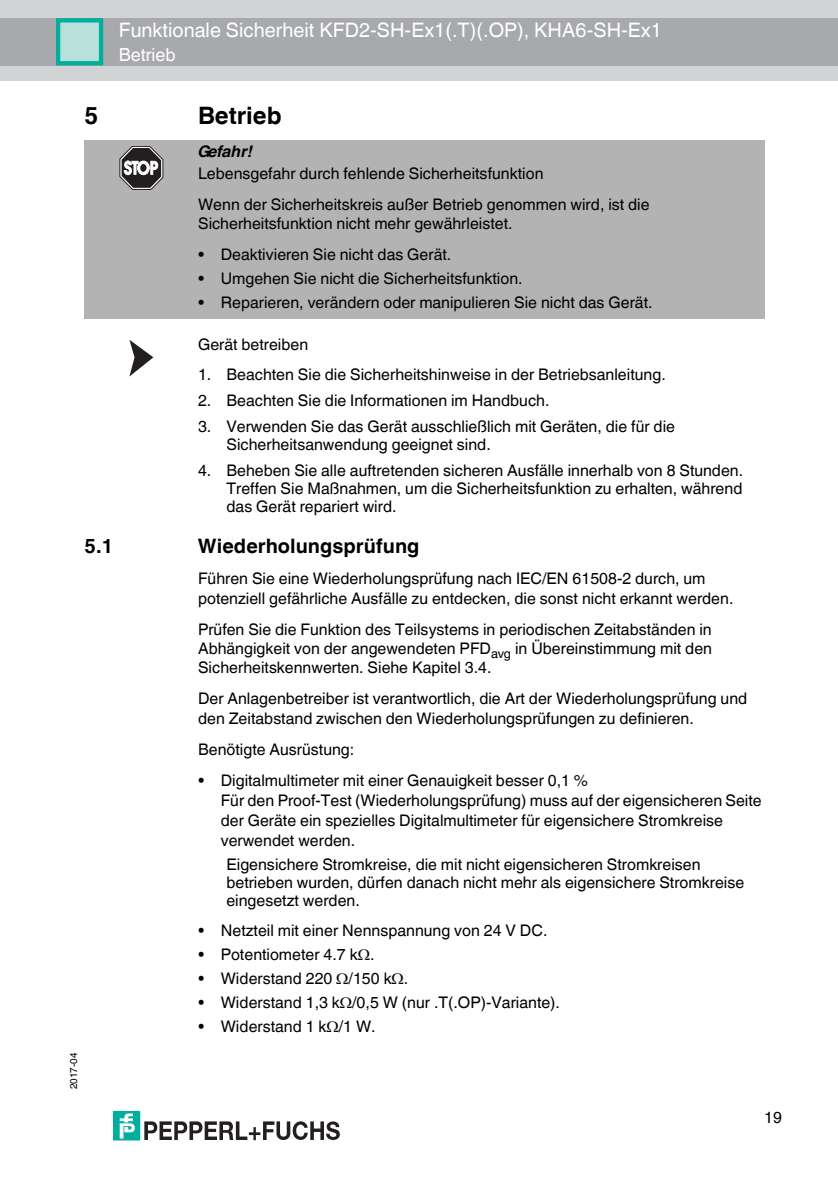
<style>
.page{position:relative;width:838px;height:1192px;background:#fff}
.page>*{position:absolute;margin:0;border:0;box-sizing:border-box;transform-origin:0 0}
.t1{font:700 24px "Helvetica World";color:#000}
.t2{font:20px "Helvetica World";color:#fff}
.t3{font:700 20px "Helvetica World";color:#000}
.t4{font:18px "Helvetica World";color:#fff}
.t5{font:16px/18px "Helvetica World";color:#000}
.t6{font:italic 700 16px "Helvetica World";letter-spacing:-.01em;color:#000}
.t7{font:10px "Helvetica World";color:#000}
</style>
<div class="page">
<div style="left:0;top:0;width:838px;height:80px;background:#d1d3d4"></div>
<div style="left:0;top:18px;width:838px;height:48px;background:#a7a9ac"></div>
<div style="left:56px;top:19px;width:45px;height:45px;background:#b8e1dc"></div>
<div style="left:56px;top:18px;width:47px;height:47px;border:4px solid #00ae9c"></div>
<div style="left:113px;top:1112px;width:27px;height:28px;background:#00ae9c"></div>
<svg style="left:120px;top:1113px;width:15px;height:26px"></svg>
<svg style="left:144px;top:1121px;width:196px;height:20px"></svg>
<div style="left:85px;top:140px;width:680px;height:179px;background:#b3b3b3"></div>
<svg style="left:120px;top:146px;width:43px;height:44px"></svg>
<svg style="left:129px;top:340px;width:24px;height:37px"></svg>
<p class="t2" style="left:119px;top:13px;width:545px">Funktionale Sicherheit KFD2-SH-Ex1(.T)(.OP), KHA6-SH-Ex1</p>
<p class="t4" style="left:119px;top:40px;width:58px">Betrieb</p>
<h1 class="t1" style="left:85px;top:96px;width:15px">5</h1>
<h1 class="t1" style="left:198px;top:96px;width:85px">Betrieb</h1>
<p class="t6" style="left:198px;top:138px;width:56px">Gefahr!</p>
<p class="t5" style="left:198px;top:156px;width:453px;line-height:31.4px">Lebensgefahr durch fehlende Sicherheitsfunktion<br>Wenn der Sicherheitskreis außer Betrieb genommen wird, ist die</p>
<p class="t5" style="left:198px;top:213px;width:316px">Sicherheitsfunktion nicht mehr gewährleistet.</p>
<p class="t5" style="left:198px;top:244px;width:255px">• Deaktivieren Sie nicht das Gerät.</p>
<p class="t5" style="left:198px;top:268px;width:326px">• Umgehen Sie nicht die Sicherheitsfunktion.</p>
<p class="t5" style="left:198px;top:292px;width:456px">• Reparieren, verändern oder manipulieren Sie nicht das Gerät.</p>
<p class="t5" style="left:198px;top:334px;width:112px">Gerät betreiben</p>
<p class="t5" style="left:198px;top:364px;width:469px">1. Beachten Sie die Sicherheitshinweise in der Betriebsanleitung.</p>
<p class="t5" style="left:198px;top:390px;width:353px">2. Beachten Sie die Informationen im Handbuch.</p>
<p class="t5" style="left:226px;top:416px;width:450px;text-indent:-28px">3. Verwenden Sie das Gerät ausschließlich mit Geräten, die für die<br>Sicherheitsanwendung geeignet sind.</p>
<p class="t5" style="left:226px;top:460px;width:518px;text-align:justify;text-indent:-28px">4. Beheben Sie alle auftretenden sicheren Ausfälle innerhalb von 8 Stunden.<br>Treffen Sie Maßnahmen, um die Sicherheitsfunktion zu erhalten, während das Gerät repariert wird.</p>
<p class="t3" style="left:85px;top:530px;width:30px">5.1</p>
<p class="t3" style="left:198px;top:530px;width:223px">Wiederholungsprüfung</p>
<p class="t5" style="left:198px;top:567px;width:537px;line-height:19.2px">Führen Sie eine Wiederholungsprüfung nach IEC/EN 61508-2 durch, um potenziell gefährliche Ausfälle zu entdecken, die sonst nicht erkannt werden.</p>
<p class="t5" style="left:198px;top:618px;width:515px;line-height:19.2px;text-align:justify">Prüfen Sie die Funktion des Teilsystems in periodischen Zeitabständen in Abhängigkeit von der angewendeten PFD<sub>avg</sub> in Übereinstimmung mit den Sicherheitskennwerten. Siehe Kapitel 3.4.</p>
<p class="t5" style="left:198px;top:687px;width:551px;line-height:19.2px">Der Anlagenbetreiber ist verantwortlich, die Art der Wiederholungsprüfung und den Zeitabstand zwischen den Wiederholungsprüfungen zu definieren.</p>
<p class="t5" style="left:198px;top:738px;width:158px">Benötigte Ausrüstung:</p>
<p class="t5" style="left:221px;top:769px;width:543px;line-height:20px;text-indent:-23px">• Digitalmultimeter mit einer Genauigkeit besser 0,1 %<br>Für den Proof-Test (Wiederholungsprüfung) muss auf der eigensicheren Seite der Geräte ein spezielles Digitalmultimeter für eigensichere Stromkreise verwendet werden.</p>
<p class="t5" style="left:226px;top:854px;width:519px">Eigensichere Stromkreise, die mit nicht eigensicheren Stromkreisen betrieben wurden, dürfen danach nicht mehr als eigensichere Stromkreise eingesetzt werden.</p>
<p class="t5" style="left:198px;top:920px;width:351px">• Netzteil mit einer Nennspannung von 24 V DC.</p>
<p class="t5" style="left:198px;top:944px;width:178px">• Potentiometer 4.7 k .</p>
<p class="t5" style="left:198px;top:968px;width:212px">• Widerstand 220 /150 k .</p>
<p class="t5" style="left:198px;top:992px;width:363px">• Widerstand 1,3 k /0,5 W (nur .T(.OP)-Variante).</p>
<p class="t5" style="left:198px;top:1016px;width:179px">• Widerstand 1 k /1 W.</p>
<p class="t7" style="left:65px;top:1089px;width:38px;rotate:-90deg">2017-04</p>
<p class="t5" style="left:764px;top:1106px;width:19px">19</p>
</div>
